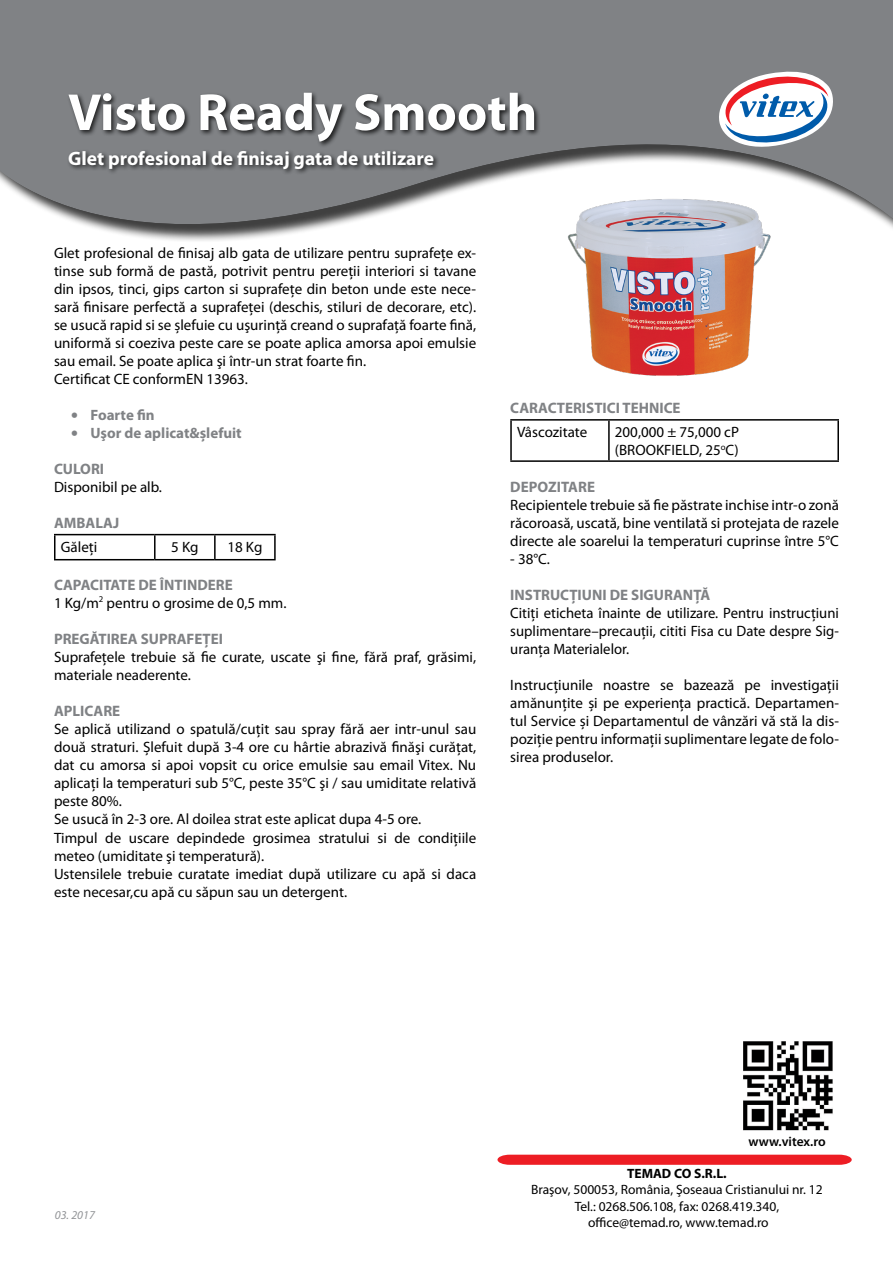
<style>
.page{position:relative;width:893px;height:1263px;background:#fff}
.page>*{position:absolute;margin:0;border:0;box-sizing:border-box;transform-origin:0 0}
.t1{font:700 52.5px "Myriad Pro";color:#fff}
.t2{font:700 19.5px "Myriad Pro";color:#fff}
.t3{font:700 15.15px "Myriad Pro";color:#808285}
.t4{font:15px/18px "Myriad Pro";color:#000}
.t5{font:700 15px "Myriad Pro";color:#808285}
.t6{font:13.5px/16.2px "Myriad Pro";color:#000;text-align:center}
.t7{font:700 13.5px "Myriad Pro";color:#000}
.t8{font:600 13.5px "Myriad Pro";color:#000}
.t9{font:italic 12px "Myriad Pro";color:#939598}
.s1{font-family:"Calibri"}
</style>
<div class="page">
<svg style="left:497px;top:1155px;width:355px;height:10px;background:#ed252b"></svg>
<img style="left:743px;top:1041px;width:90px;height:90px">
<div style="left:0;top:0;width:893px;height:251px;background:#000;opacity:.75"></div>
<div style="left:0;top:0;width:893px;height:234px;background:#000;opacity:.75"></div>
<svg style="left:716px;top:67px;width:123px;height:88px"></svg>
<svg style="left:762px;top:93px;width:7px;height:6px"></svg>
<hr style="left:54px;top:534px;width:101px;height:1px;background:#000">
<hr style="left:54px;top:535px;width:2px;height:24px;background:#000">
<hr style="left:155px;top:534px;width:60px;height:1px;background:#000">
<hr style="left:154px;top:535px;width:2px;height:24px;background:#000">
<hr style="left:215px;top:534px;width:61px;height:1px;background:#000">
<hr style="left:214px;top:535px;width:2px;height:24px;background:#000">
<hr style="left:274px;top:535px;width:2px;height:24px;background:#000">
<hr style="left:54px;top:559px;width:101px;height:1px;background:#000">
<hr style="left:155px;top:559px;width:60px;height:1px;background:#000">
<hr style="left:215px;top:559px;width:61px;height:1px;background:#000">
<div style="left:66px;top:91px;width:475px;height:84px;background:#000;opacity:.75"></div>
<hr style="left:510px;top:419px;width:99px;height:2px;background:#000">
<hr style="left:510px;top:421px;width:2px;height:39px;background:#000">
<hr style="left:609px;top:419px;width:230px;height:2px;background:#000">
<hr style="left:608px;top:421px;width:2px;height:39px;background:#000">
<hr style="left:837px;top:421px;width:2px;height:39px;background:#000">
<hr style="left:510px;top:460px;width:99px;height:2px;background:#000">
<hr style="left:609px;top:460px;width:230px;height:2px;background:#000">
<img style="left:534px;top:144px;width:287px;height:232px">
<h1 class="t1" style="left:68px;top:78px;width:471px">Visto Ready Smooth</h1>
<h2 class="t2" style="left:68px;top:145px;width:367px">Glet profesional de finisaj gata de utilizare</h2>
<p class="t4" style="left:54px;top:244px;width:424px">Glet profesional de finisaj alb gata de utilizare pentru suprafeţe ex&shy;tinse sub formă de pastă, potrivit pentru pereţii interiori si tavane din ipsos, tinci, gips carton si suprafeţe din beton unde este nece&shy;sară finisare perfectă a suprafeţei (deschis, stiluri de decorare, etc). se usucă rapid si se șlefuie cu uşurinţă creand o suprafaţă foarte fină, uniformă si coeziva peste care se poate aplica amorsa apoi emulsie sau email. Se poate aplica şi într-un strat foarte fin.<br>Certificat CE conformEN 13963.</p>
<p class="t5" style="left:71px;top:405px;width:85px"><span class="s1">•</span> Foarte fin</p>
<p class="t5" style="left:71px;top:423px;width:172px"><span class="s1">•</span> Uşor de aplicat&amp;șlefuit</p>
<p class="t3" style="left:54px;top:459px;width:52px">CULORI</p>
<p class="t4" style="left:54px;top:478px;width:110px">Disponibil pe alb.</p>
<p class="t3" style="left:54px;top:513px;width:67px">AMBALAJ</p>
<p class="t4" style="left:61px;top:538px;width:38px">Găleţi</p>
<p class="t4" style="left:171px;top:538px;width:29px">5 Kg</p>
<p class="t4" style="left:227px;top:538px;width:37px">18 Kg</p>
<p class="t3" style="left:54px;top:575px;width:180px">CAPACITATE DE ÎNTINDERE</p>
<p class="t4" style="left:54px;top:594px;width:234px">1 Kg/m<sup>2</sup> pentru o grosime de 0,5 mm.</p>
<p class="t3" style="left:54px;top:629px;width:171px">PREGĂTIREA SUPRAFEŢEI</p>
<p class="t4" style="left:54px;top:648px;width:424px">Suprafeţele trebuie să fie curate, uscate şi fine, fără praf, grăsimi, materiale neaderente.</p>
<p class="t3" style="left:54px;top:701px;width:68px">APLICARE</p>
<p class="t4" style="left:54px;top:720px;width:424px">Se aplică utilizand o spatulă/cuţit sau spray fără aer intr-unul sau două straturi. Șlefuit după 3-4 ore cu hârtie abrazivă finăşi curăţat, dat cu amorsa si apoi vopsit cu orice emulsie sau email Vitex. Nu aplicaţi la temperaturi sub 5°C, peste 35°C şi / sau umiditate relativă peste 80%.<br>Se usucă în 2-3 ore. Al doilea strat este aplicat dupa 4-5 ore.<br>Timpul de uscare depindede grosimea stratului si de condiţiile meteo (umiditate şi temperatură).<br>Ustensilele trebuie curatate imediat după utilizare cu apă si daca este necesar,cu apă cu săpun sau un detergent.</p>
<p class="t3" style="left:510px;top:398px;width:172px">CARACTERISTICI TEHNICE</p>
<p class="t4" style="left:517px;top:423px;width:72px">Vâscozitate</p>
<p class="t4" style="left:615px;top:423px;width:126px">200,000 ± 75,000 cP (BROOKFIELD, 25<sup>o</sup>C)</p>
<p class="t3" style="left:510px;top:477px;width:86px">DEPOZITARE</p>
<p class="t4" style="left:510px;top:496px;width:330px;text-align:justify">Recipientele trebuie să fie păstrate inchise intr-o zonă răcoroasă, uscată, bine ventilată si protejata de razele directe ale soarelui la temperaturi cuprinse între 5°C</p>
<p class="t4" style="left:510px;top:550px;width:41px">- 38°C.</p>
<p class="t3" style="left:510px;top:585px;width:202px">INSTRUCŢIUNI DE SIGURANŢĂ</p>
<p class="t4" style="left:510px;top:604px;width:330px;text-align:justify">Citiţi eticheta înainte de utilizare. Pentru instrucţiuni suplimentare–precauţii, cititi Fisa cu Date despre Sig&shy;uranţa Materialelor.</p>
<p class="t4" style="left:510px;top:676px;width:330px;text-align:justify">Instrucțiunile noastre se bazează pe investigații amănunțite și pe experiența practică. Departamen&shy;tul Service și Departamentul de vânzări vă stă la dis&shy;poziție pentru informații suplimentare legate de folo&shy;sirea produselor.</p>
<p class="t9" style="left:55px;top:1208px;width:42px">03. 2017</p>
<p class="t8" style="left:748px;top:1133px;width:79px">www.vitex.ro</p>
<p class="t7" style="left:627px;top:1165px;width:101px">TEMAD CO S.R.L.</p>
<p class="t6" style="left:531px;top:1182px;width:293px">Braşov, 500053, România, Şoseaua Cristianului nr. 12<br>Tel.: 0268.506.108, fax: 0268.419.340, office@temad.ro, www.temad.ro</p>
</div>
